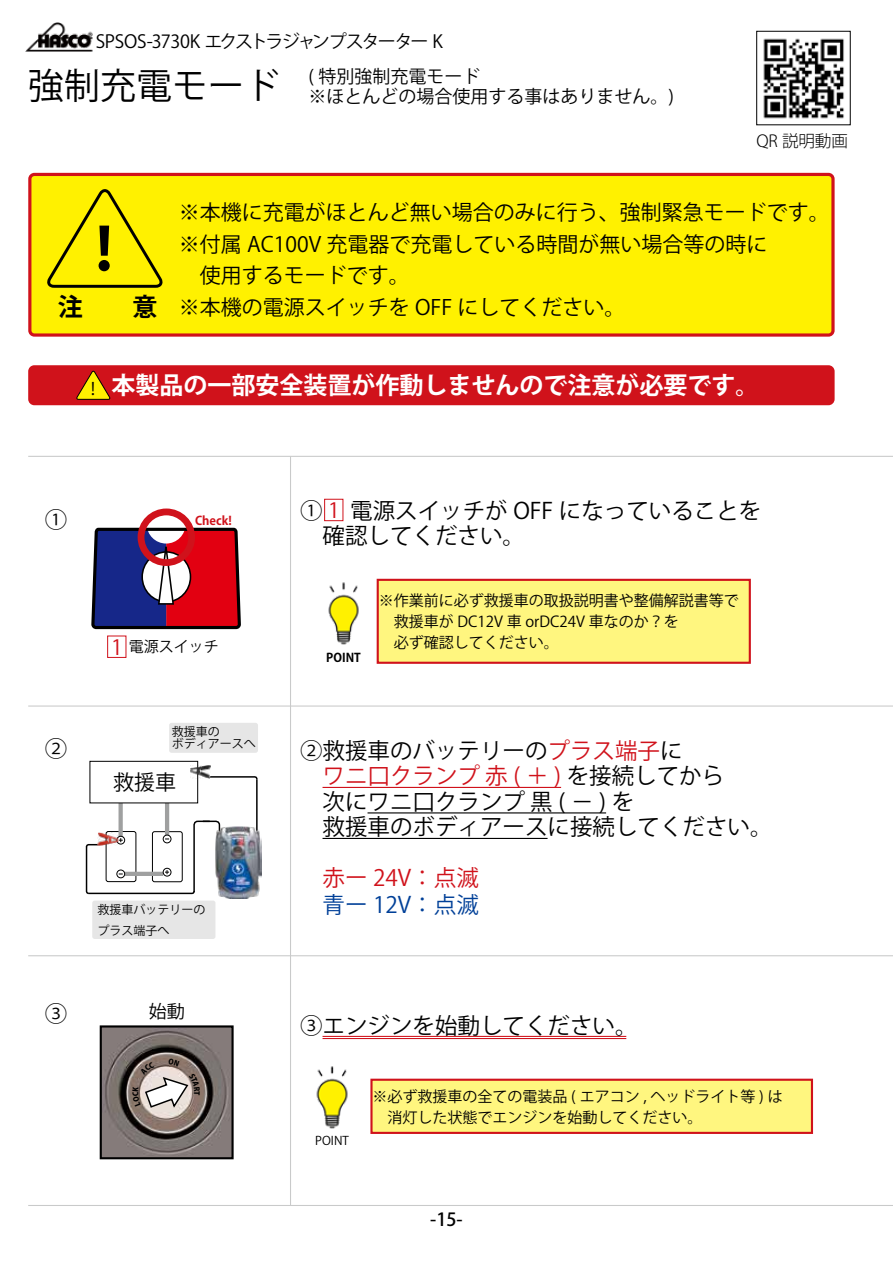
<style>
.page{position:relative;width:893px;height:1263px;background:#fff}
.page>*{position:absolute;margin:0;border:0;box-sizing:border-box;transform-origin:0 0}
.t1{font:700 58.35px "Koz Go Pro";color:#000}
.t2{font:36px "Koz Go Pro";color:#000}
.t3{font:700 25.05px "Koz Go Pro";color:#000}
.t4{font:700 24px "Koz Go Pro";color:#fff}
.t5{font:22.5px/25.5px "Koz Go Pro";color:#000}
.t6{font:22.5px "Koz Go Pro";color:#d0121b}
.t7{font:22.5px "Koz Go Pro";color:#004098}
.t8{font:21px/31.5px "Koz Go Pro";color:#000}
.t9{font:21px "Koz Go Pro";color:#d0121b}
.t10{font:18px/34.8px "Koz Go Pro";letter-spacing:-.025em;color:#000}
.t11{font:18px "Koz Go Pro";color:#000}
.t12{font:500 18px "Koz Go Pro";color:#000}
.t13{font:17.1px "Koz Go Pro";color:#000}
.t14{font:300 16.5px "Koz Go Pro";letter-spacing:-.005em;color:#000}
.t15{font:15px/21px "Koz Go Pro";color:#000}
.t16{font:12px/12px "Koz Go Pro";color:#000}
.t17{font:700 12px "Koz Go Pro";color:#d0121b}
.t18{font:700 12px "Koz Go Pro";color:#000}
.s1{color:#d0121b}
</style>
<div class="page">
<div style="left:30px;top:174px;width:803px;height:161px;background:#fff100;border-radius:5px"></div>
<div style="left:28px;top:173px;width:807px;height:164px;border:3px solid #d0121b;border-radius:5px"></div>
<hr style="left:290px;top:456px;width:1px;height:749px;background:#c9caca">
<hr style="left:28px;top:456px;width:865px;height:1px;background:#c9caca">
<hr style="left:256px;top:779px;width:2px;height:103px;background:#000">
<svg style="left:119px;top:803px;width:4px;height:17px"></svg>
<hr style="left:165px;top:798px;width:4px;height:37px;background:#9fa0a0">
<div style="left:90px;top:761px;width:108px;height:42px;background:#fff"></div>
<div style="left:90px;top:761px;width:108px;height:42px;border:1px solid #000"></div>
<svg style="left:209px;top:776px;width:49px;height:5px"></svg>
<img style="left:190px;top:765px;width:20px;height:13px">
<img style="left:218px;top:825px;width:43px;height:74px">
<svg style="left:85px;top:820px;width:136px;height:75px"></svg>
<div style="left:163px;top:835px;width:8px;height:8px;border:1px solid #000;border-radius:50%"></div>
<div style="left:169px;top:723px;width:89px;height:30px;background:#e6e6e6;border-radius:2px"></div>
<div style="left:92px;top:900px;width:123px;height:39px;background:#e6e6e6;border-radius:2px"></div>
<svg style="left:47px;top:190px;width:116px;height:98px"></svg>
<img style="left:25px;top:23px;width:68px;height:29px">
<hr style="left:28px;top:705px;width:865px;height:1px;background:#c9caca">
<hr style="left:28px;top:955px;width:865px;height:1px;background:#c9caca">
<hr style="left:28px;top:1205px;width:865px;height:1px;background:#c9caca">
<svg style="left:147px;top:505px;width:39px;height:38px"></svg>
<svg style="left:91px;top:526px;width:150px;height:104px;background:#833860"></svg>
<div style="left:138px;top:508px;width:57px;height:58px;border:7px solid #d0121b;border-radius:50%"></div>
<div style="left:107px;top:636px;width:19px;height:22px;border:1px solid #d0121b"></div>
<div style="left:30px;top:367px;width:803px;height:37px;background:#d0121b;border-radius:5px"></div>
<div style="left:28px;top:365px;width:807px;height:40px;border:3px solid #d0121b;border-radius:5px"></div>
<svg style="left:76px;top:371px;width:35px;height:29px"></svg>
<hr style="left:323px;top:1036px;width:303px;height:1px;background:#d0121b">
<hr style="left:323px;top:1038px;width:303px;height:1px;background:#d0121b">
<div style="left:371px;top:1080px;width:441px;height:53px;background:#fff67f"></div>
<div style="left:370px;top:1079px;width:443px;height:55px;border:2px solid #d0121b"></div>
<img style="left:316px;top:1066px;width:32px;height:63px">
<hr style="left:323px;top:787px;width:238px;height:1px;background:#d0121b">
<hr style="left:368px;top:812px;width:238px;height:1px;background:#000">
<hr style="left:323px;top:838px;width:225px;height:1px;background:#000">
<img style="left:763px;top:38px;width:81px;height:81px">
<div style="left:756px;top:31px;width:94px;height:94px;border:1px solid #000"></div>
<div style="left:378px;top:580px;width:372px;height:83px;background:#fff67f"></div>
<div style="left:377px;top:579px;width:374px;height:85px;border:2px solid #d0121b"></div>
<img style="left:328px;top:582px;width:31px;height:63px">
<div style="left:324px;top:499px;width:19px;height:22px;border:1px solid #d0121b"></div>
<img style="left:103px;top:1028px;width:128px;height:128px">
<div style="left:100px;top:1025px;width:134px;height:134px;border:2px solid #000"></div>
<svg style="left:132px;top:1058px;width:68px;height:51px;background:#b0a49e"></svg>
<p class="t10" style="left:308px;top:25px;width:174px;text-indent:-213px">SPSOS-3730K エクストラジャンプスターター K<br>( 特別強制充電モード</p>
<p class="t11" style="left:308px;top:84px;width:367px">※ほとんどの場合使用する事はありません。(</p>
<h2 class="t2" style="left:28px;top:62px;width:254px">強制充電モード</h2>
<p class="t14" style="left:756px;top:131px;width:93px">QR 説明動画</p>
<h1 class="t1" style="left:75px;top:212px;width:60px">!</h1>
<p class="t3" style="left:58px;top:291px;width:27px">注</p>
<p class="t3" style="left:133px;top:291px;width:27px">意</p>
<p class="t8" style="left:179px;top:197px;width:653px">※本機に充電がほとんど無い場合のみに行う、強制緊急モードです。※付属 AC100V 充電器で充電している時間が無い場合等の時に<br>　使用するモードです。<br>※本機の電源スイッチを OFF にしてください。</p>
<p class="t13" style="left:85px;top:377px;width:19px">！</p>
<p class="t4" style="left:111px;top:370px;width:649px">本製品の一部安全装置が作動しませんので注意が必要です。</p>
<p class="t5" style="left:45px;top:508px;width:24px">①</p>
<p class="t5" style="left:45px;top:737px;width:24px">2</p>
<p class="t17" style="left:195px;top:512px;width:38px">Check!</p>
<p class="t9" style="left:111px;top:633px;width:13px">1</p>
<p class="t15" style="left:129px;top:637px;width:92px">電源スイッチ</p>
<p class="t16" style="left:172px;top:725px;width:85px">救援車の<br>ボディアースへ</p>
<p class="t8" style="left:113px;top:767px;width:64px">救援車</p>
<p class="t16" style="left:97px;top:899px;width:110px;line-height:21px">救援車バッテリーのプラス端子へ</p>
<p class="t5" style="left:323px;top:498px;width:440px;text-indent:-22px">1　電源スイッチが OFF になっていることを確認してください。</p>
<p class="t9" style="left:328px;top:497px;width:13px">1</p>
<p class="t18" style="left:326px;top:650px;width:36px">POINT</p>
<p class="t15" style="left:379px;top:590px;width:361px">※作業前に必ず救援車の取扱説明書や整備解説書等で　救援車が DC12V 車 orDC24V 車なのか？を<br>　必ず確認してください。</p>
<p class="t5" style="left:323px;top:738px;width:451px;text-indent:-22px">2救援車のバッテリーの<span class="s1">プラス端子</span>に<br><span class="s1">ワニ口クランプ赤 ＋( )</span> を接続してから<br>次にワニ口クランプ黒 －( を)<br>救援車のボディアースに接続してください。</p>
<p class="t6" style="left:323px;top:863px;width:158px">赤ー 24 ：V 点滅</p>
<p class="t7" style="left:323px;top:890px;width:158px">青ー 12 ：V 点滅</p>
<p class="t5" style="left:45px;top:1002px;width:24px">3</p>
<p class="t11" style="left:149px;top:999px;width:37px">始動</p>
<p class="t5" style="left:300px;top:1014px;width:339px">3エンジンを始動してください。</p>
<p class="t16" style="left:315px;top:1135px;width:35px">POINT</p>
<p class="t15" style="left:373px;top:1086px;width:412px">※必ず救援車の全ての電装品 ( エアコン , ヘッドライト等 は)　消灯した状態でエンジンを始動してください。</p>
<p class="t12" style="left:430px;top:1207px;width:34px">-15-</p>
</div>
